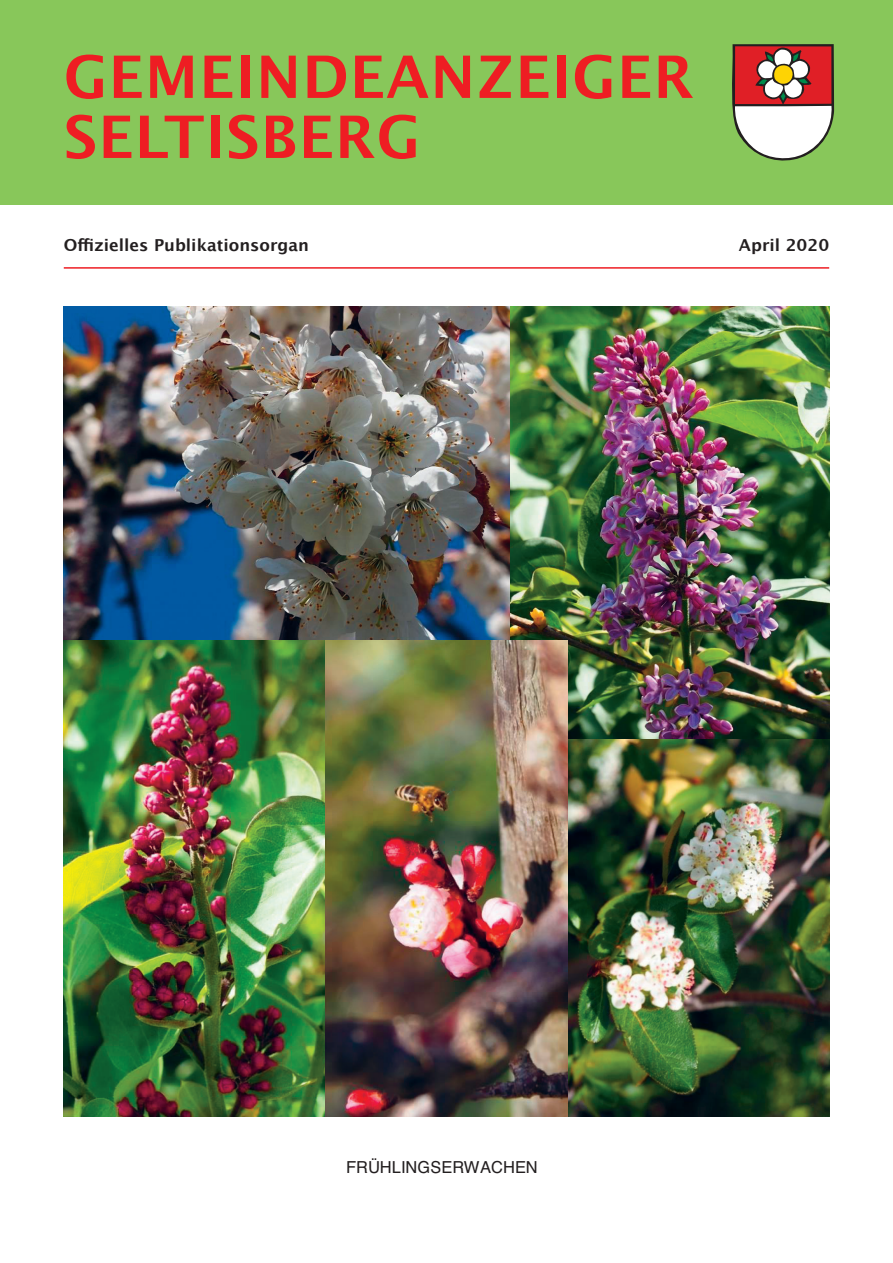
<style>
.page{position:relative;width:893px;height:1263px;background:#fff}
.page>*{position:absolute;margin:0;border:0;box-sizing:border-box;transform-origin:0 0}
.t1{font:700 58.5px/60px "Lucida Grande";letter-spacing:.02em;color:#ee1d23}
.t2{font:16.95px "Helvetica";color:#231f20}
.t3{font:700 16.5px "Lucida Grande";color:#231f20}
.t4{font:16.5px "Helvetica";color:#231f20}
</style>
<div class="page">
<div style="left:0;top:0;width:893px;height:204px;background:#88c75a"></div>
<hr style="left:64px;top:267px;width:765px;height:2px;background:#ee1d23">
<svg style="left:732px;top:44px;width:102px;height:117px;background:#c69586"></svg>
<img style="left:509px;top:307px;width:320px;height:432px">
<img style="left:64px;top:306px;width:445px;height:334px">
<img style="left:567px;top:739px;width:262px;height:377px">
<img style="left:64px;top:640px;width:261px;height:476px">
<img style="left:325px;top:640px;width:242px;height:476px">
<h1 class="t1" style="left:64px;top:47px;width:631px">GEMEINDEANZEIGER<br>SELTISBERG</h1>
<p class="t3" style="left:64px;top:232px;width:247px">Offizielles Publikationsorgan</p>
<p class="t3" style="left:739px;top:232px;width:92px">April 2020</p>
<p class="t4" style="left:346px;top:1156px;width:193px">FRÜHLINGSERWACHEN</p>
<p class="t2" style="left:344px;top:1162px;width:198px">FRÜHLINGSERWACHEN</p>
</div>
